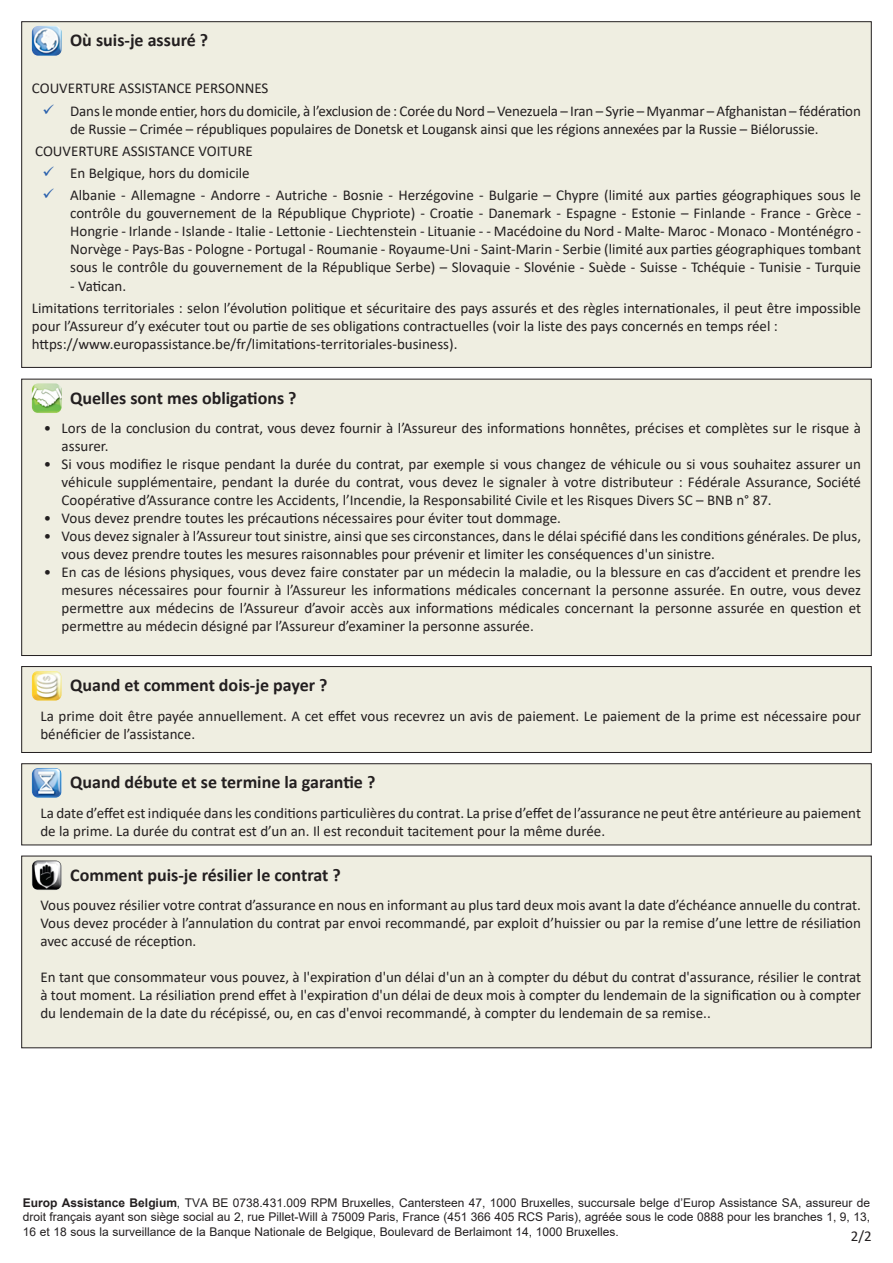
<style>
.page{position:relative;width:893px;height:1263px;background:#fff}
.page>*{position:absolute;margin:0;border:0;box-sizing:border-box;transform-origin:0 0}
.t1{font:700 18px "Calibri";color:#231f20}
.t2{font:15px/18px "Calibri";color:#231f20}
.Normaal{font:12px/14.4px "Arial";color:#231f20;text-align:justify}
.s1{color:#2960ad}
.s2{font-weight:700}
</style>
<div class="page">
<div style="left:21px;top:21px;width:851px;height:347px;background:#efeee1;border:1px solid #231f20"></div>
<img style="left:32px;top:26px;width:30px;height:30px">
<div style="left:21px;top:379px;width:851px;height:277px;background:#efeee1;border:1px solid #231f20"></div>
<img style="left:32px;top:383px;width:30px;height:30px">
<div style="left:21px;top:666px;width:851px;height:87px;background:#efeee1;border:1px solid #231f20"></div>
<img style="left:32px;top:671px;width:30px;height:29px">
<div style="left:21px;top:763px;width:851px;height:82px;background:#efeee1;border:1px solid #231f20"></div>
<img style="left:32px;top:768px;width:30px;height:30px">
<div style="left:21px;top:856px;width:851px;height:192px;background:#efeee1"></div>
<img style="left:32px;top:860px;width:30px;height:30px">
<p class="t1" style="left:70px;top:28px;width:140px">Où suis-je assuré ?</p>
<p class="t2" style="left:32px;top:79px;width:238px">COUVERTURE ASSISTANCE PERSONNES</p>
<p class="t2" style="left:70px;top:101px;width:792px;text-indent:-28px"><span class="s1">✓</span> Dans le monde entier, hors du domicile, à l’exclusion de : Corée du Nord – Venezuela – Iran – Syrie – Myanmar – Afghanistan – fédération de Russie – Crimée – républiques populaires de Donetsk et Lougansk ainsi que les régions annexées par la Russie – Biélorussie.</p>
<p class="t2" style="left:35px;top:142px;width:219px">COUVERTURE ASSISTANCE VOITURE</p>
<p class="t2" style="left:42px;top:164px;width:209px"><span class="s1">✓</span> En Belgique, hors du domicile</p>
<p class="t2" style="left:70px;top:186px;width:792px;text-align:justify;text-indent:-28px"><span class="s1">✓</span> Albanie - Allemagne - Andorre - Autriche - Bosnie - Herzégovine - Bulgarie – Chypre (limité aux parties géographiques sous le contrôle du gouvernement de la République Chypriote) - Croatie - Danemark - Espagne - Estonie – Finlande - France - Grèce - Hongrie - Irlande - Islande - Italie - Lettonie - Liechtenstein - Lituanie - - Macédoine du Nord - Malte- Maroc - Monaco - Monténégro - Norvège - Pays-Bas - Pologne - Portugal - Roumanie - Royaume-Uni - Saint-Marin - Serbie (limité aux parties géographiques tombant sous le contrôle du gouvernement de la République Serbe) – Slovaquie - Slovénie - Suède - Suisse - Tchéquie - Tunisie - Turquie</p>
<p class="t2" style="left:70px;top:276px;width:58px">- Vatican.</p>
<p class="t2" style="left:32px;top:298px;width:831px">Limitations territoriales : selon l’évolution politique et sécuritaire des pays assurés et des règles internationales, il peut être impossible pour l’Assureur d’y exécuter tout ou partie de ses obligations contractuelles (voir la liste des pays concernés en temps réel :</p>
<p class="t2" style="left:32px;top:334px;width:427px">https://www.europassistance.be/fr/limitations-territoriales-business).</p>
<p class="t1" style="left:70px;top:385px;width:228px">Quelles sont mes obligations ?</p>
<p class="t2" style="left:62px;top:418px;width:801px;text-indent:-18px">• Lors de la conclusion du contrat, vous devez fournir à l’Assureur des informations honnêtes, précises et complètes sur le risque à assurer.</p>
<p class="t2" style="left:62px;top:454px;width:801px;text-align:justify;text-indent:-18px">• Si vous modifiez le risque pendant la durée du contrat, par exemple si vous changez de véhicule ou si vous souhaitez assurer un véhicule supplémentaire, pendant la durée du contrat, vous devez le signaler à votre distributeur : Fédérale Assurance, Société Coopérative d’Assurance contre les Accidents, l’Incendie, la Responsabilité Civile et les Risques Divers SC – BNB n° 87.</p>
<p class="t2" style="left:44px;top:508px;width:519px">• Vous devez prendre toutes les précautions nécessaires pour éviter tout dommage.</p>
<p class="t2" style="left:62px;top:526px;width:801px;text-indent:-18px">• Vous devez signaler à l’Assureur tout sinistre, ainsi que ses circonstances, dans le délai spécifié dans les conditions générales. De plus, vous devez prendre toutes les mesures raisonnables pour prévenir et limiter les conséquences d'un sinistre.</p>
<p class="t2" style="left:62px;top:562px;width:801px;text-align:justify;text-indent:-18px">• En cas de lésions physiques, vous devez faire constater par un médecin la maladie, ou la blessure en cas d’accident et prendre les mesures nécessaires pour fournir à l’Assureur les informations médicales concernant la personne assurée. En outre, vous devez permettre aux médecins de l’Assureur d’avoir accès aux informations médicales concernant la personne assurée en question et permettre au médecin désigné par l’Assureur d’examiner la personne assurée.</p>
<p class="t1" style="left:70px;top:672px;width:259px">Quand et comment dois-je payer ?</p>
<p class="t2" style="left:40px;top:706px;width:822px">La prime doit être payée annuellement. A cet effet vous recevrez un avis de paiement. Le paiement de la prime est nécessaire pour bénéficier de l’assistance.</p>
<p class="t1" style="left:70px;top:769px;width:307px">Quand débute et se termine la garantie ?</p>
<p class="t2" style="left:40px;top:803px;width:822px">La date d’effet est indiquée dans les conditions particulières du contrat. La prise d’effet de l’assurance ne peut être antérieure au paiement de la prime. La durée du contrat est d’un an. Il est reconduit tacitement pour la même durée.</p>
<p class="t1" style="left:70px;top:862px;width:272px">Comment puis-je résilier le contrat ?</p>
<p class="t2" style="left:40px;top:896px;width:822px;text-align:justify">Vous pouvez résilier votre contrat d’assurance en nous en informant au plus tard deux mois avant la date d’échéance annuelle du contrat.<br>Vous devez procéder à l’annulation du contrat par envoi recommandé, par exploit d’huissier ou par la remise d’une lettre de résiliation avec accusé de réception.</p>
<p class="t2" style="left:40px;top:968px;width:822px;text-align:justify">En tant que consommateur vous pouvez, à l'expiration d'un délai d'un an à compter du début du contrat d'assurance, résilier le contrat à tout moment. La résiliation prend effet à l'expiration d'un délai de deux mois à compter du lendemain de la signification ou à compter du lendemain de la date du récépissé, ou, en cas d'envoi recommandé, à compter du lendemain de sa remise..</p>
<p class="Normaal" style="left:23px;top:1195px;width:849px"><span class="s2">Europ Assistance Belgium</span>, TVA BE 0738.431.009 RPM Bruxelles, Cantersteen 47, 1000 Bruxelles, succursale belge d’Europ Assistance SA, assureur de droit français ayant son siège social au 2, rue Pillet-Will à 75009 Paris, France (451 366 405 RCS Paris), agréée sous le code 0888 pour les branches 1, 9, 13, 16 et 18 sous la surveillance de la Banque Nationale de Belgique, Boulevard de Berlaimont 14, 1000 Bruxelles.</p>
<p class="t2" style="left:851px;top:1226px;width:22px">2/2</p>
</div>
